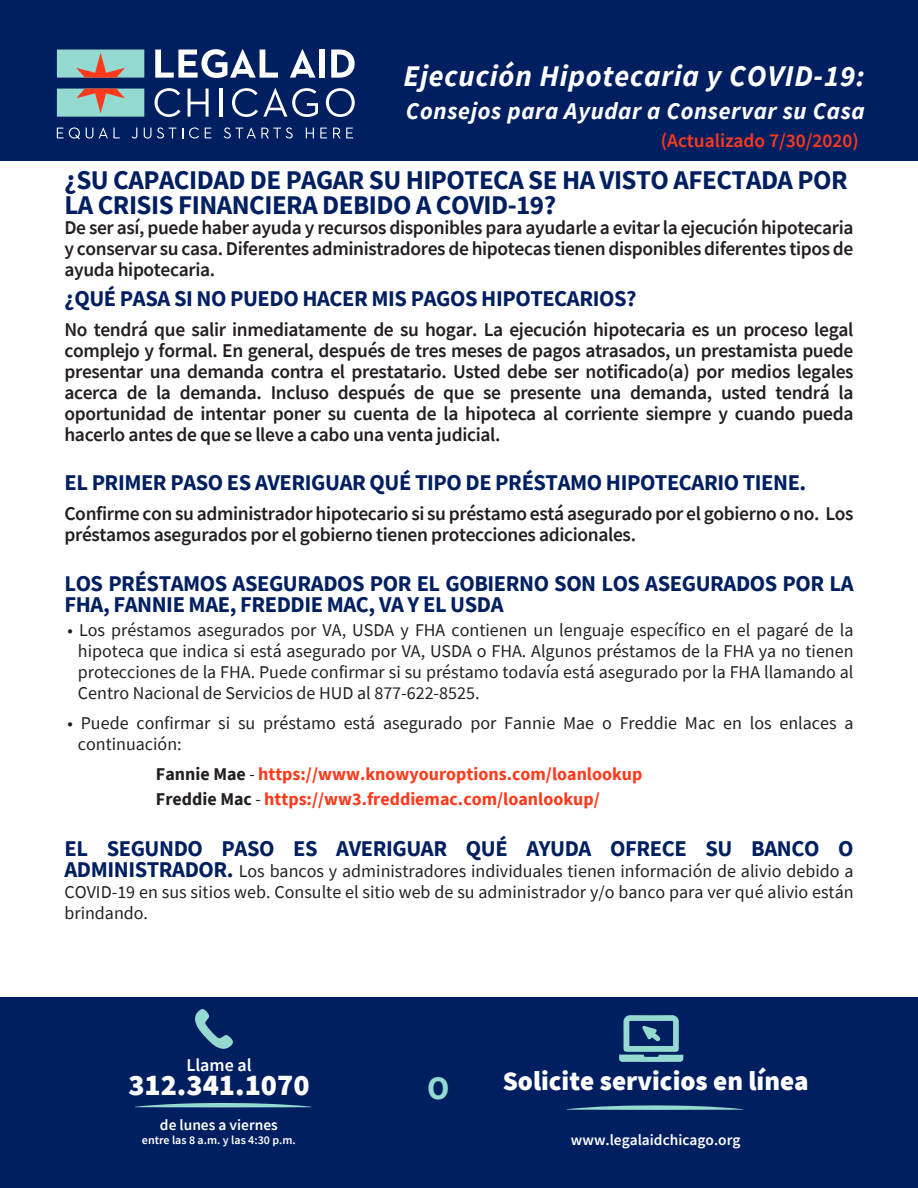
<style>
.page{position:relative;width:918px;height:1188px;background:#fff}
.page>*{position:absolute;margin:0;border:0;box-sizing:border-box;transform-origin:0 0}
.t1{font:700 32.7px "Source Sans Pro";color:#94dad0}
.t2{font:italic 700 30px "Source Sans Pro";letter-spacing:.025em;color:#fff}
.t3{font:900 30px "Source Sans Pro";color:#fff}
.t4{font:700 27px/25.5px "Source Sans Pro";letter-spacing:-.02em;color:#001f61}
.t5{font:900 27px "Source Sans Pro";color:#fff}
.t6{font:italic 700 24px "Source Sans Pro";letter-spacing:.025em;color:#fff}
.t7{font:700 22.5px/21px "Source Sans Pro";letter-spacing:-.02em;color:#001f61}
.t8{font:600 19.5px/21px "Source Sans Pro";letter-spacing:-.02em;color:#231f20;text-align:justify}
.t9{font:600 19.5px "Source Sans Pro";color:#ff3a1c}
.t10{font:18px/21px "Source Sans Pro";color:#231f20;text-align:justify}
.t11{font:700 18px/25.5px "Source Sans Pro";color:#ff3a1c}
.t12{font:600 18px "Source Sans Pro";color:#fff}
.t13{font:600 15.45px "Source Sans Pro";color:#fff}
.t14{font:600 12px "Source Sans Pro";color:#fff}
.s1{color:#231f20}
.s2{font-weight:400;font-style:italic;color:#231f20}
.s3{font-weight:700;font-size:22.5px;color:#001f61}
</style>
<div class="page">
<div style="left:0;top:0;width:918px;height:161px;background:#001f61"></div>
<svg style="left:57px;top:127px;width:23px;height:12px"></svg>
<svg style="left:86px;top:128px;width:7px;height:11px"></svg>
<svg style="left:99px;top:127px;width:21px;height:11px"></svg>
<svg style="left:132px;top:128px;width:5px;height:11px"></svg>
<svg style="left:144px;top:128px;width:7px;height:11px"></svg>
<svg style="left:157px;top:127px;width:19px;height:12px"></svg>
<svg style="left:189px;top:127px;width:10px;height:12px"></svg>
<svg style="left:205px;top:128px;width:6px;height:10px"></svg>
<svg style="left:224px;top:127px;width:69px;height:12px"></svg>
<svg style="left:306px;top:128px;width:8px;height:10px"></svg>
<svg style="left:320px;top:128px;width:7px;height:10px"></svg>
<svg style="left:333px;top:128px;width:20px;height:10px"></svg>
<svg style="left:155px;top:49px;width:123px;height:29px"></svg>
<svg style="left:290px;top:49px;width:26px;height:29px"></svg>
<div style="left:319px;top:50px;width:6px;height:28px;background:#fff"></div>
<svg style="left:331px;top:50px;width:24px;height:28px"></svg>
<svg style="left:155px;top:88px;width:26px;height:29px"></svg>
<svg style="left:188px;top:89px;width:21px;height:28px"></svg>
<hr style="left:220px;top:89px;width:3px;height:28px;background:#fff">
<svg style="left:232px;top:88px;width:86px;height:29px"></svg>
<svg style="left:326px;top:88px;width:29px;height:29px"></svg>
<svg style="left:57px;top:50px;width:87px;height:67px;background:#88a7a7"></svg>
<div style="left:0;top:998px;width:918px;height:190px;background:#001f61"></div>
<svg style="left:195px;top:1009px;width:38px;height:40px"></svg>
<svg style="left:135px;top:1103px;width:176px;height:4px"></svg>
<svg style="left:619px;top:1015px;width:64px;height:47px"></svg>
<svg style="left:567px;top:1105px;width:176px;height:5px"></svg>
<h2 class="t2" style="left:404px;top:56px;width:463px">Ejecución Hipotecaria y COVID-19:</h2>
<p class="t6" style="left:406px;top:95px;width:460px">Consejos para Ayudar a Conservar su Casa</p>
<p class="t9" style="left:661px;top:128px;width:200px">(Actualizado 7/30/2020)</p>
<h3 class="t4" style="left:64px;top:167px;width:785px">¿SU CAPACIDAD DE PAGAR SU HIPOTECA SE HA VISTO AFECTADA POR<br>LA CRISIS FINANCIERA DEBIDO A COVID-19?</h3>
<p class="t8" style="left:64px;top:217px;width:791px">De ser así, puede haber ayuda y recursos disponibles para ayudarle a evitar la ejecución hipotecaria y conservar su casa. Diferentes administradores de hipotecas tienen disponibles diferentes tipos de ayuda hipotecaria.</p>
<p class="t7" style="left:64px;top:287px;width:574px">¿QUÉ PASA SI NO PUEDO HACER MIS PAGOS HIPOTECARIOS?</p>
<p class="t8" style="left:64px;top:319px;width:791px">No tendrá que salir inmediatamente de su hogar. La ejecución hipotecaria es un proceso legal complejo y formal. En general, después de tres meses de pagos atrasados, un prestamista puede presentar una demanda contra el prestatario. Usted debe ser notificado(a) por medios legales acerca de la demanda. Incluso después de que se presente una demanda, usted tendrá la oportunidad de intentar poner su cuenta de la hipoteca al corriente siempre y cuando pueda hacerlo antes de que se lleve a cabo una venta judicial.</p>
<p class="t7" style="left:64px;top:472px;width:743px">EL PRIMER PASO ES AVERIGUAR QUÉ TIPO DE PRÉSTAMO HIPOTECARIO TIENE.</p>
<p class="t8" style="left:64px;top:503px;width:791px">Confirme con su administrador hipotecario si su préstamo está asegurado por el gobierno o no. Los préstamos asegurados por el gobierno tienen protecciones adicionales.</p>
<p class="t7" style="left:64px;top:572px;width:791px">LOS PRÉSTAMOS ASEGURADOS POR EL GOBIERNO SON LOS ASEGURADOS POR LA<br>FHA, FANNIE MAE, FREDDIE MAC, VA Y EL USDA</p>
<p class="t10" style="left:78px;top:619px;width:777px;text-indent:-10px">• Los préstamos asegurados por VA, USDA y FHA contienen un lenguaje específico en el pagaré de la hipoteca que indica si está asegurado por VA, USDA o FHA. Algunos préstamos de la FHA ya no tienen protecciones de la FHA. Puede confirmar si su préstamo todavía está asegurado por la FHA llamando al Centro Nacional de Servicios de HUD al 877-622-8525.</p>
<p class="t10" style="left:78px;top:712px;width:777px;text-indent:-10px">• Puede confirmar si su préstamo está asegurado por Fannie Mae o Freddie Mac en los enlaces a continuación:</p>
<p class="t11" style="left:156px;top:761px;width:488px"><span class="s1">Fannie Mae</span> <span class="s2">-</span> https://www.knowyouroptions.com/loanlookup<br><span class="s1">Freddie Mac</span> <span class="s2">-</span> https://ww3.freddiemac.com/loanlookup/</p>
<p class="t7" style="left:64px;top:838px;width:790px">EL SEGUNDO PASO ES AVERIGUAR QUÉ AYUDA OFRECE SU BANCO O</p>
<p class="t10" style="left:64px;top:861px;width:791px"><span class="s3">ADMINISTRADOR.</span> Los bancos y administradores individuales tienen información de alivio debido a COVID-19 en sus sitios web. Consulte el sitio web de su administrador y/o banco para ver qué alivio están brindando.</p>
<p class="t12" style="left:186px;top:1053px;width:67px">Llame al</p>
<h2 class="t3" style="left:128px;top:1065px;width:183px">312.341.1070</h2>
<p class="t13" style="left:160px;top:1114px;width:119px">de lunes a viernes</p>
<p class="t14" style="left:142px;top:1132px;width:155px">entre las 8 a.m. y las 4:30 p.m.</p>
<h1 class="t1" style="left:427px;top:1066px;width:24px">O</h1>
<h3 class="t5" style="left:503px;top:1062px;width:308px">Solicite servicios en línea</h3>
<p class="t13" style="left:571px;top:1129px;width:171px">www.legalaidchicago.org</p>
</div>
